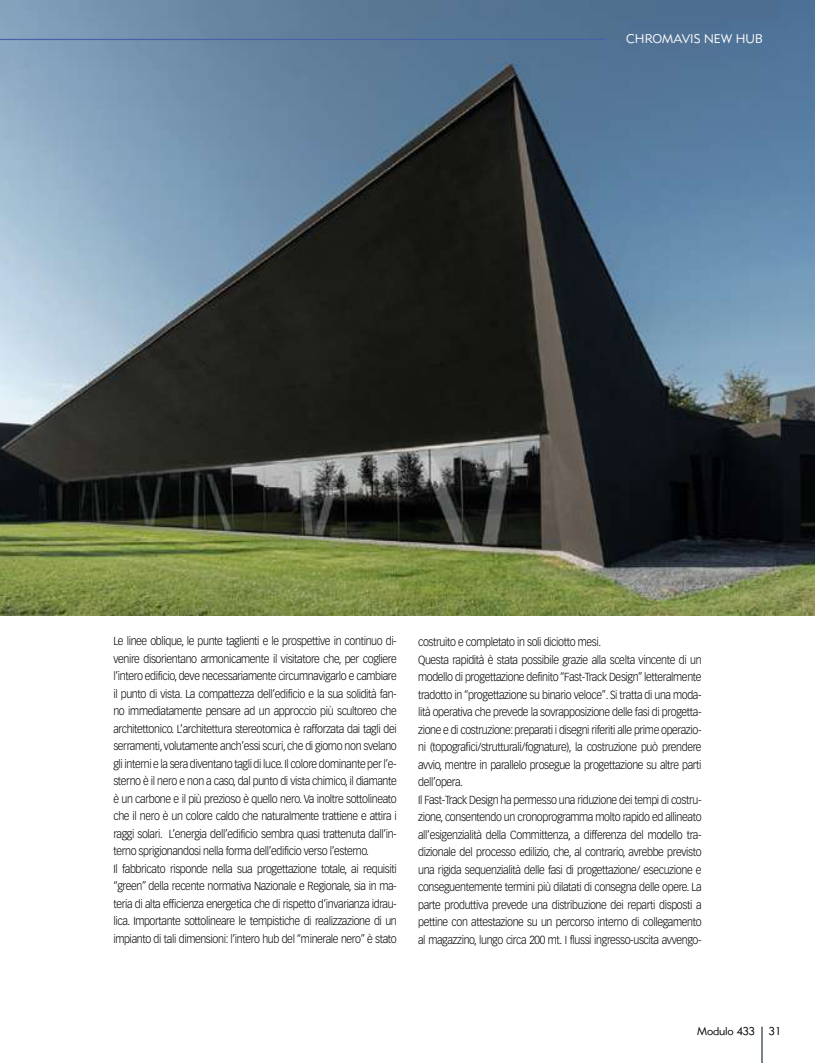
<style>
.page{position:relative;width:815px;height:1063px;background:#fff}
.page>*{position:absolute;margin:0;border:0;box-sizing:border-box;transform-origin:0 0}
.t1{font:12.5px "Metro Lite Two";color:#fff}
.t2{font:300 11.5px/17.5px "Vectora LT Std";letter-spacing:-.035em;color:#000;scale:.92 1}
.t3{font:11.25px "Metro Lite Two";letter-spacing:-.015em;color:#000}
</style>
<div class="page">
<hr style="left:761px;top:1027px;width:2px;height:36px;background:#717e86">
<img style="left:0;top:0;width:815px;height:615px">
<hr style="left:0;top:39px;width:606px;height:1px;background:#4762ab">
<p class="t1" style="left:626px;top:31px;width:138px">CHROMAVIS NEW HUB</p>
<p class="t2" style="left:113px;top:633px;width:310px">Le linee oblique, le punte taglienti e le prospettive in continuo di&shy;venire disorientano armonicamente il visitatore che, per cogliere l’intero edificio, deve necessariamente circumnavigarlo e cambiare il punto di vista. La compattezza dell’edificio e la sua solidità fan&shy;no immediatamente pensare ad un approccio più scultoreo che architettonico. L’architettura stereotomica è rafforzata dai tagli dei serramenti, volutamente anch’essi scuri, che di giorno non svelano gli interni e la sera diventano tagli di luce. Il colore dominante per l’e&shy;sterno è il nero e non a caso, dal punto di vista chimico, il diamante è un carbone e il più prezioso è quello nero. Va inoltre sottolineato che il nero è un colore caldo che naturalmente trattiene e attira i raggi solari. L’energia dell’edificio sembra quasi trattenuta dall’in&shy;terno sprigionandosi nella forma dell’edificio verso l’esterno.<br>Il fabbricato risponde nella sua progettazione totale, ai requisiti “green” della recente normativa Nazionale e Regionale, sia in ma&shy;teria di alta efficienza energetica che di rispetto d’invarianza idrau&shy;lica. Importante sottolineare le tempistiche di realizzazione di un impianto di tali dimensioni: l’intero hub del “minerale nero” è stato</p>
<p class="t2" style="left:418px;top:634px;width:310px">costruito e completato in soli diciotto mesi.<br>Questa rapidità è stata possibile grazie alla scelta vincente di un modello di progettazione definito “Fast-Track Design” letteralmente tradotto in “progettazione su binario veloce”. Si tratta di una moda&shy;lità operativa che prevede la sovrapposizione delle fasi di progetta&shy;zione e di costruzione: preparati i disegni riferiti alle prime operazio&shy;ni (topografici/strutturali/fognature), la costruzione può prendere avvio, mentre in parallelo prosegue la progettazione su altre parti dell’opera.<br>Il Fast-Track Design ha permesso una riduzione dei tempi di costru&shy;zione, consentendo un cronoprogramma molto rapido ed allineato all’esigenzialità della Committenza, a differenza del modello tra&shy;dizionale del processo edilizio, che, al contrario, avrebbe previsto una rigida sequenzialità delle fasi di progettazione/ esecuzione e conseguentemente termini più dilatati di consegna delle opere. La parte produttiva prevede una distribuzione dei reparti disposti a pettine con attestazione su un percorso interno di collegamento al magazzino, lungo circa 200 mt. I flussi ingresso-uscita avvengo-</p>
<p class="t3" style="left:697px;top:1025px;width:86px">Modulo 433 31</p>
</div>
